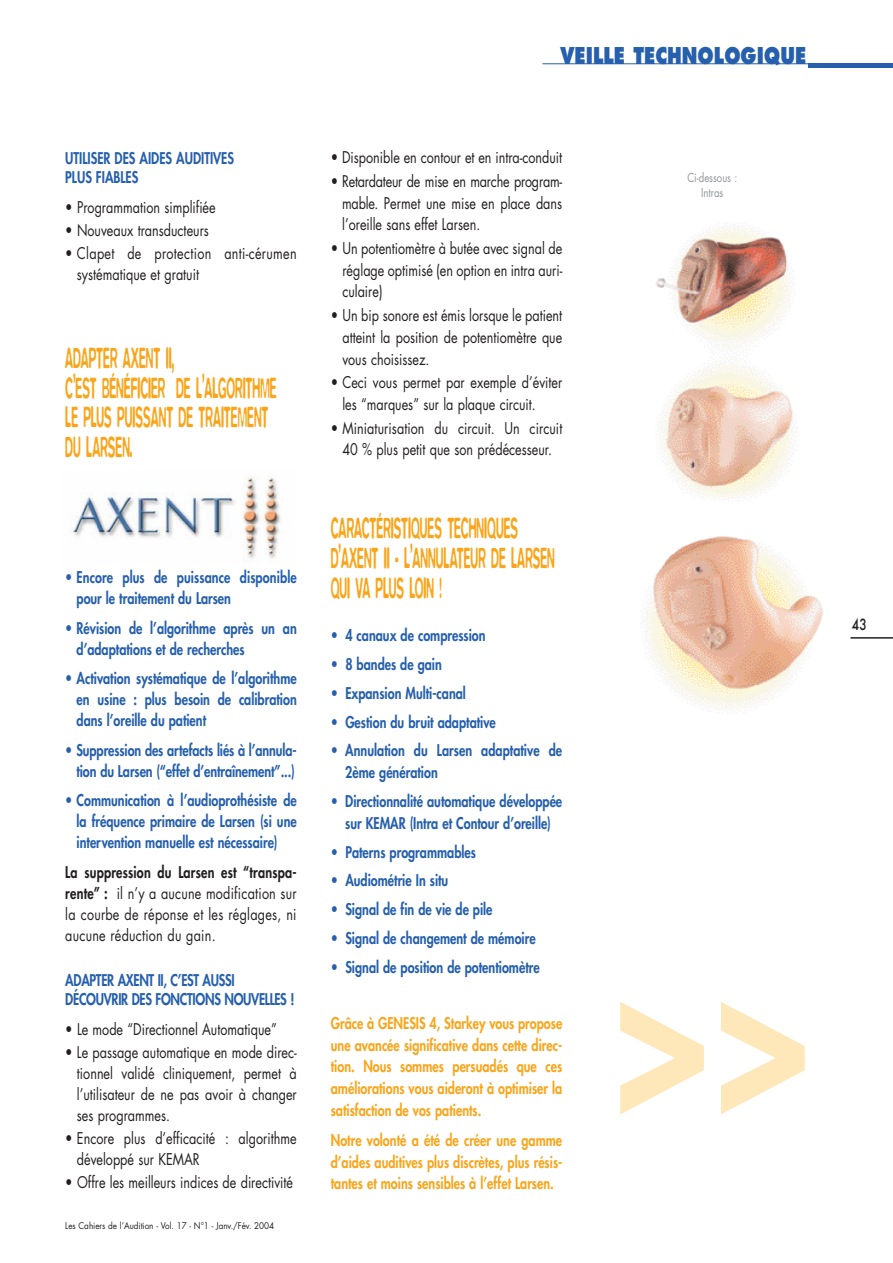
<style>
.page{position:relative;width:893px;height:1263px;background:#fff}
.page>*{position:absolute;margin:0;border:0;box-sizing:border-box;transform-origin:0 0}
.t1{font:800 192.45px "Gill Sans";color:#fee8ba;scale:.79 1}
.t2{font:500 30px/29.5px "Blur";color:#f9a51b;scale:.4 1}
.t3{font:800 22.5px "Futura";color:#255fad;scale:.8 1}
.t4{font:15.75px/21.6px "Futura";color:#231f20;text-align:justify;scale:.8 1}
.t5{font:800 15.75px/21px "Futura";color:#255fad;scale:.8 1}
.t6{font:800 15.75px/21.6px "Futura";color:#f9a51b;text-align:justify;scale:.8 1}
.t7{font:800 15.75px/19.5px "Futura";letter-spacing:-.025em;color:#255fad;scale:.8 1}
.t8{font:15.75px/21px "Futura";letter-spacing:.025em;color:#231f20;scale:.8 1}
.t9{font:500 15px "Futura";color:#231f20;scale:.8 1}
.t10{font:12px/15px "Futura";color:#939598;text-align:center;scale:.8 1}
.t11{font:9px "Futura";color:#231f20;scale:.9 1}
.s1{font-weight:800}
</style>
<div class="page">
<img style="left:71px;top:476px;width:210px;height:83px">
<hr style="left:850px;top:637px;width:43px;height:2px;background:#231f20">
<hr style="left:542px;top:63px;width:351px;height:1px;background:#255fad">
<hr style="left:808px;top:64px;width:85px;height:4px;background:#255fad">
<img style="left:641px;top:223px;width:182px;height:491px">
<p class="t5" style="left:65px;top:149px;width:212px;line-height:19.5px">UTILISER DES AIDES AUDITIVES<br>PLUS FIABLES</p>
<p class="t4" style="left:65px;top:197px;width:189px">• Programmation simplifiée</p>
<p class="t4" style="left:65px;top:221px;width:181px">• Nouveaux transducteurs</p>
<p class="t8" style="left:77px;top:244px;width:276px;text-indent:-12px">• Clapet de protection anti-cérumen systématique et gratuit</p>
<h2 class="t2" style="left:65px;top:343px;width:530px">ADAPTER AXENT II,<br>C’EST BÉNÉFICIER DE L’ALGORITHME<br>LE PLUS PUISSANT DE TRAITEMENT<br>DU LARSEN.</h2>
<p class="t5" style="left:77px;top:568px;width:277px;text-indent:-11px">• Encore plus de puissance disponible pour le traitement du Larsen</p>
<p class="t5" style="left:77px;top:619px;width:277px;text-indent:-11px">• Révision de l’algorithme après un an d’adaptations et de recherches</p>
<p class="t5" style="left:77px;top:669px;width:277px;text-align:justify;text-indent:-11px">• Activation systématique de l’algorithme en usine : plus besoin de calibration dans l’oreille du patient</p>
<p class="t5" style="left:65px;top:741px;width:291px;text-align:center">• Suppression des artefacts liés à l’annula&shy;tion du Larsen (“effet d’entraînement”...)</p>
<p class="t5" style="left:77px;top:791px;width:277px;text-align:justify;text-indent:-11px">• Communication à l’audioprothésiste de la fréquence primaire de Larsen (si une intervention manuelle est nécessaire)</p>
<p class="t4" style="left:65px;top:863px;width:291px;line-height:21px"><span class="s1">La suppression du Larsen est “transpa&shy;rente” :</span> il n’y a aucune modification sur la courbe de réponse et les réglages, ni aucune réduction du gain.</p>
<p class="t7" style="left:65px;top:971px;width:288px">ADAPTER AXENT II, C’EST AUSSI<br>DÉCOUVRIR DES FONCTIONS NOUVELLES !</p>
<p class="t4" style="left:65px;top:1019px;width:266px">• Le mode “Directionnel Automatique”</p>
<p class="t4" style="left:77px;top:1043px;width:276px;line-height:21px;text-indent:-12px">• Le passage automatique en mode direc&shy;tionnel validé cliniquement, permet à l’utilisateur de ne pas avoir à changer ses programmes.</p>
<p class="t4" style="left:77px;top:1129px;width:276px;line-height:21px;text-indent:-12px">• Encore plus d’efficacité : algorithme développé sur KEMAR</p>
<p class="t4" style="left:65px;top:1173px;width:286px">• Offre les meilleurs indices de directivité</p>
<p class="t11" style="left:65px;top:1222px;width:234px">Les Cahiers de l’Audition - Vol. 17 - N°1 - Janv./Fév. 2004</p>
<h3 class="t3" style="left:560px;top:46px;width:310px">VEILLE TECHNOLOGIQUE</h3>
<p class="t4" style="left:331px;top:148px;width:291px">• Disponible en contour et en intra-conduit</p>
<p class="t4" style="left:342px;top:172px;width:276px;text-indent:-11px">• Retardateur de mise en marche program&shy;mable. Permet une mise en place dans l’oreille sans effet Larsen.</p>
<p class="t4" style="left:342px;top:239px;width:276px;text-indent:-12px">• Un potentiomètre à butée avec signal de réglage optimisé (en option en intra auri&shy;culaire)</p>
<p class="t4" style="left:342px;top:306px;width:276px;text-indent:-12px">• Un bip sonore est émis lorsque le patient atteint la position de potentiomètre que vous choisissez.</p>
<p class="t4" style="left:342px;top:373px;width:276px;text-indent:-12px">• Ceci vous permet par exemple d’éviter les “marques” sur la plaque circuit.</p>
<p class="t4" style="left:331px;top:419px;width:291px;text-align:center">• Miniaturisation du circuit. Un circuit<br>40 % plus petit que son prédécesseur.</p>
<h2 class="t2" style="left:331px;top:512px;width:562px;line-height:30.2px">CARACTÉRISTIQUES TECHNIQUES<br>D’AXENT II - L’ANNULATEUR DE LARSEN<br>QUI VA PLUS LOIN !</h2>
<p class="t5" style="left:331px;top:626px;width:195px">• 4 canaux de compression</p>
<p class="t5" style="left:331px;top:655px;width:140px">• 8 bandes de gain</p>
<p class="t5" style="left:331px;top:683px;width:170px">• Expansion Multi-canal</p>
<p class="t5" style="left:331px;top:712px;width:208px">• Gestion du bruit adaptative</p>
<p class="t5" style="left:345px;top:741px;width:273px;line-height:21.6px;text-indent:-14px">• Annulation du Larsen adaptative de<br>2ème génération</p>
<p class="t5" style="left:331px;top:791px;width:291px;line-height:21.6px;text-align:center">• Directionnalité automatique développée sur KEMAR (Intra et Contour d’oreille)</p>
<p class="t5" style="left:331px;top:842px;width:183px">• Paterns programmables</p>
<p class="t5" style="left:331px;top:871px;width:148px">• Audiométrie In situ</p>
<p class="t5" style="left:331px;top:900px;width:204px">• Signal de fin de vie de pile</p>
<p class="t5" style="left:331px;top:929px;width:258px">• Signal de changement de mémoire</p>
<p class="t5" style="left:331px;top:958px;width:263px">• Signal de position de potentiomètre</p>
<p class="t6" style="left:331px;top:1014px;width:291px">Grâce à GENESIS 4, Starkey vous propose une avancée significative dans cette direc&shy;tion. Nous sommes persuadés que ces améliorations vous aideront à optimiser la satisfaction de vos patients.</p>
<p class="t6" style="left:331px;top:1130px;width:291px">Notre volonté a été de créer une gamme d’aides auditives plus discrètes, plus résis&shy;tantes et moins sensibles à l’effet Larsen.</p>
<p class="t10" style="left:687px;top:171px;width:64px">Ci-dessous :<br>Intras</p>
<h1 class="t1" style="left:612px;top:985px;width:257px">&gt;&gt;</h1>
<p class="t9" style="left:852px;top:615px;width:20px">43</p>
</div>
